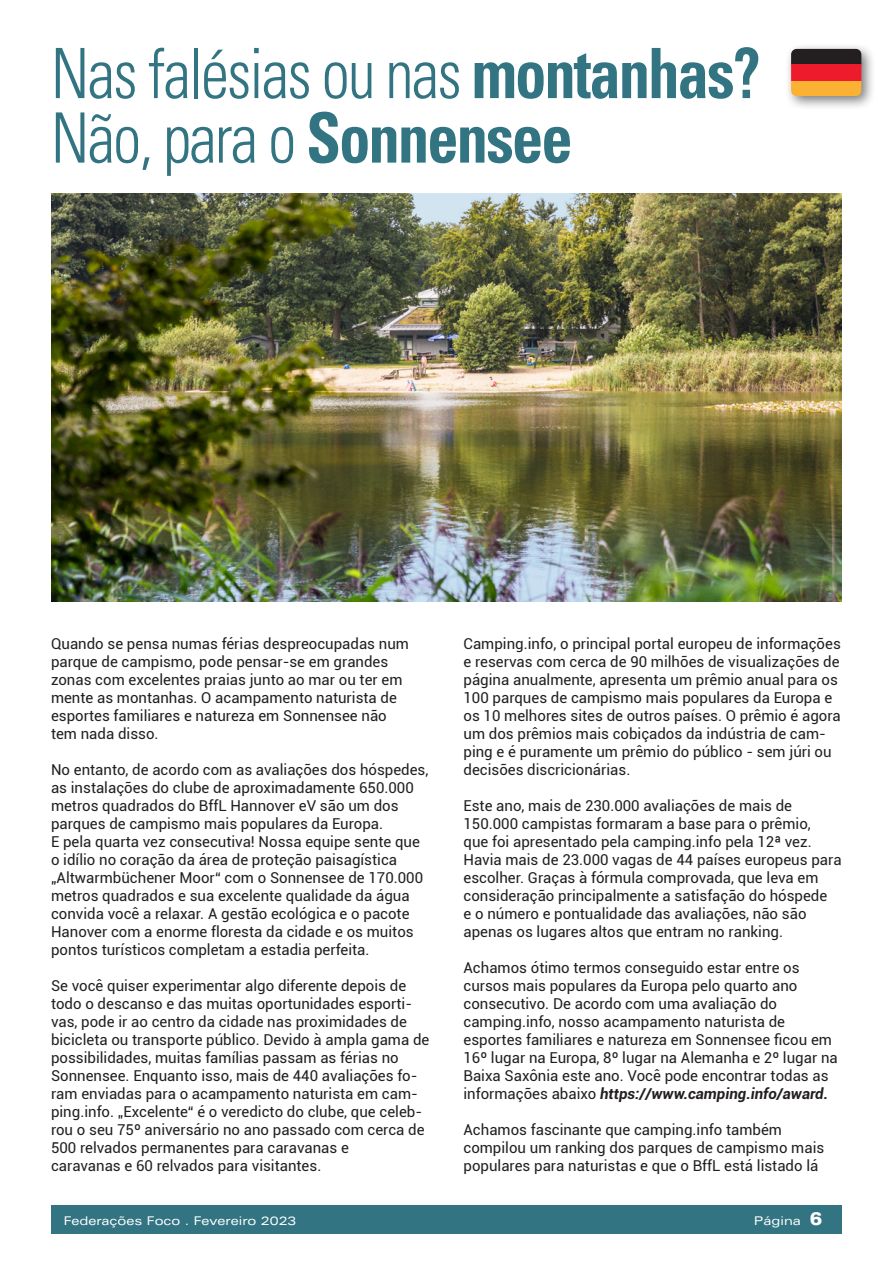
<style>
.page{position:relative;width:893px;height:1263px;background:#fff}
.page>*{position:absolute;margin:0;border:0;box-sizing:border-box;transform-origin:0 0}
.Standard_Artikel_Tex{font:300 condensed 69.45px/64.5px "Univers";letter-spacing:-.03em;color:#327482;scale:.9 1}
.t1{font:15px/18px "Roboto";color:#231f20}
.t2{font:expanded 12px "Univers";color:#fff}
.s1{font-weight:700}
.s2{font-weight:700;font-style:italic}
.s3{font-weight:900;font-size:18px}
</style>
<div class="page">
<div style="left:51px;top:1205px;width:791px;height:29px;background:#327482"></div>
<img style="left:51px;top:193px;width:791px;height:409px">
<div style="left:784px;top:42px;width:92px;height:69px;background:#231f20;opacity:.6"></div>
<svg style="left:791px;top:49px;width:70px;height:15px"></svg>
<div style="left:791px;top:81px;width:70px;height:15px;background:#fbb131"></div>
<div style="left:791px;top:64px;width:70px;height:17px;background:#ee1b2c"></div>
<p class="Standard_Artikel_Tex" style="left:51px;top:41px;width:790px">Nas falésias ou nas <span class="s1">montanhas?<br></span>Não, para o <span class="s1">Sonnensee</span></p>
<p class="t1" style="left:51px;top:634px;width:359px">Quando se pensa numas férias despreocupadas num parque de campismo, pode pensar-se em grandes zonas com excelentes praias junto ao mar ou ter em mente as montanhas. O acampamento naturista de esportes familiares e natureza em Sonnensee não tem nada disso.</p>
<p class="t1" style="left:51px;top:760px;width:379px">No entanto, de acordo com as avaliações dos hóspedes, as instalações do clube de aproximadamente 650.000 metros quadrados do BffL Hannover eV são um dos parques de campismo mais populares da Europa.<br>E pela quarta vez consecutiva! Nossa equipe sente que o idílio no coração da área de proteção paisagística „Altwarmbüchener Moor“ com o Sonnensee de 170.000 metros quadrados e sua excelente qualidade da água convida você a relaxar. A gestão ecológica e o pacote Hanover com a enorme floresta da cidade e os muitos pontos turísticos completam a estadia perfeita.</p>
<p class="t1" style="left:51px;top:976px;width:380px">Se você quiser experimentar algo diferente depois de todo o descanso e das muitas oportunidades esporti&shy;vas, pode ir ao centro da cidade nas proximidades de bicicleta ou transporte público. Devido à ampla gama de possibilidades, muitas famílias passam as férias no Sonnensee. Enquanto isso, mais de 440 avaliações fo&shy;ram enviadas para o acampamento naturista em cam&shy;ping.info. „Excelente“ é o veredicto do clube, que celeb&shy;rou o seu 75º aniversário no ano passado com cerca de 500 relvados permanentes para caravanas e<br>caravanas e 60 relvados para visitantes.</p>
<p class="t1" style="left:463px;top:634px;width:379px">Camping.info, o principal portal europeu de informações e reservas com cerca de 90 milhões de visualizações de página anualmente, apresenta um prêmio anual para os 100 parques de campismo mais populares da Europa e os 10 melhores sites de outros países. O prêmio é agora um dos prêmios mais cobiçados da indústria de cam&shy;ping e é puramente um prêmio do público - sem júri ou decisões discricionárias.</p>
<p class="t1" style="left:463px;top:796px;width:380px">Este ano, mais de 230.000 avaliações de mais de 150.000 campistas formaram a base para o prêmio,<br>que foi apresentado pela camping.info pela 12ª vez.<br>Havia mais de 23.000 vagas de 44 países europeus para escolher. Graças à fórmula comprovada, que leva em consideração principalmente a satisfação do hóspede<br>e o número e pontualidade das avaliações, não são apenas os lugares altos que entram no ranking.</p>
<p class="t1" style="left:463px;top:958px;width:376px">Achamos ótimo termos conseguido estar entre os cursos mais populares da Europa pelo quarto ano consecutivo. De acordo com uma avaliação do camping.info, nosso acampamento naturista de esportes familiares e natureza em Sonnensee ficou em 16º lugar na Europa, 8º lugar na Alemanha e 2º lugar na Baixa Saxônia este ano. Você pode encontrar todas as informações abaixo <span class="s2">https://www.camping.info/award.</span></p>
<p class="t1" style="left:463px;top:1120px;width:362px">Achamos fascinante que camping.info também compilou um ranking dos parques de campismo mais populares para naturistas e que o BffL está listado lá</p>
<p class="t2" style="left:64px;top:1214px;width:234px">Federações Foco . Fevereiro 2023</p>
<p class="t2" style="left:754px;top:1214px;width:70px">Página <span class="s3">6</span></p>
</div>
